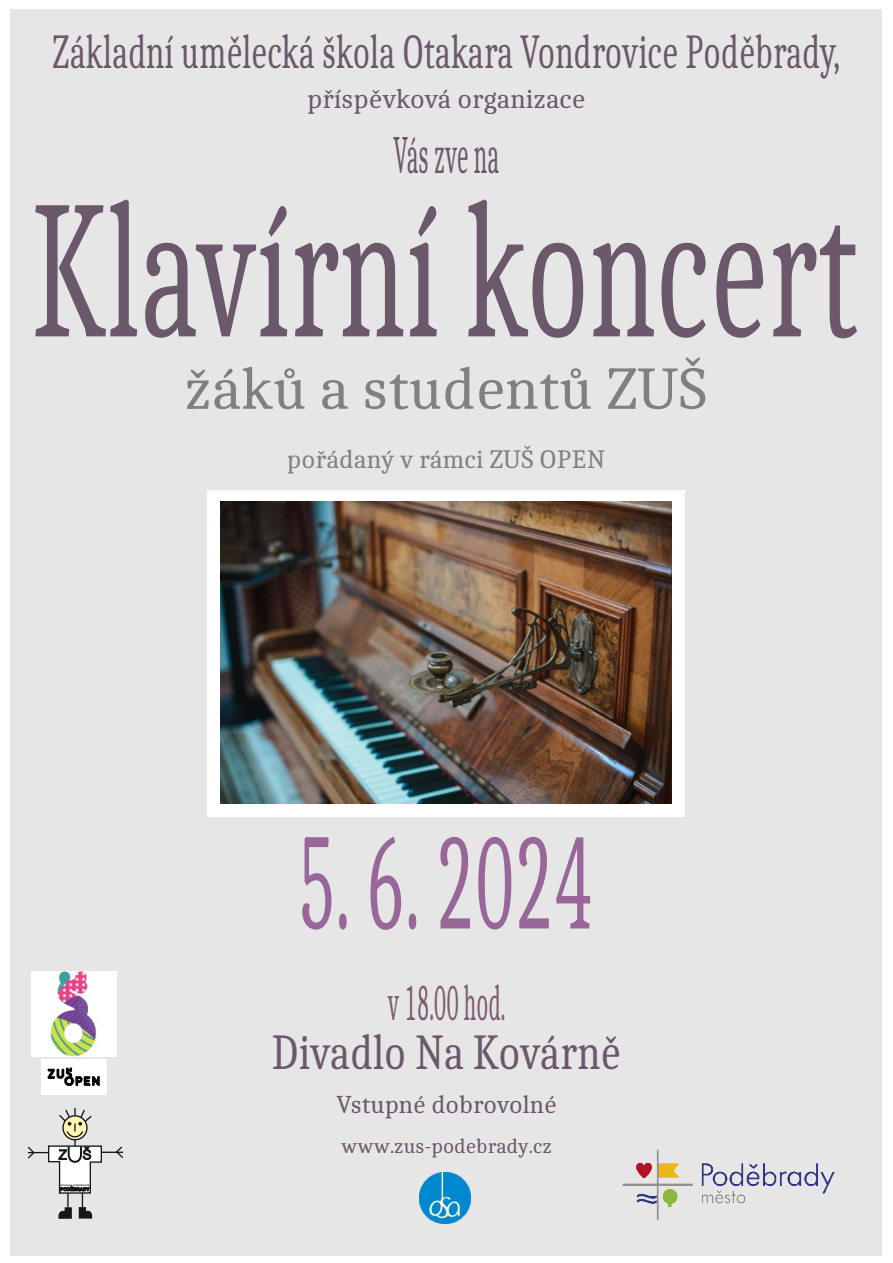
<style>
.page{position:relative;width:893px;height:1263px;background:#fff}
.page>*{position:absolute;margin:0;border:0;box-sizing:border-box;transform-origin:0 0}
.t1{font:196.5px "Caladea";color:#6b586b;scale:.61 1}
.t2{font:136.5px "Caladea";color:#969;scale:.52 1}
.t3{font:60.45px "Caladea";color:#808080}
.t4{font:54px "Caladea";color:#6b586b;scale:.45 1}
.t5{font:51.15px "Caladea";color:#7b5d6b;scale:.44 1}
.t6{font:50.4px "Caladea";color:#6b586b;scale:.83 1}
.t7{font:48.75px "Caladea";color:#6b586b;scale:.67 1}
.t8{font:27.75px "Caladea";color:#6b586b}
.t9{font:26.4px "Caladea";color:#808080}
.t10{font:25.65px "Caladea";color:#6b586b}
.t11{font:21px "Caladea";color:#6b586b}
.t12{font:700 2.1px "Arial";color:#151616;scale:1.18 1}
</style>
<div class="page">
<div style="left:11px;top:9px;width:871px;height:1247px;background:#e6e6e6"></div>
<hr style="left:102px;top:1151px;width:21px;height:2px;background:#151616">
<svg style="left:114px;top:1146px;width:10px;height:12px"></svg>
<svg style="left:27px;top:1108px;width:76px;height:111px"></svg>
<img style="left:622px;top:1149px;width:213px;height:71px">
<img style="left:419px;top:1172px;width:51px;height:51px">
<img style="left:32px;top:971px;width:85px;height:85px">
<img style="left:42px;top:1060px;width:64px;height:34px">
<div style="left:208px;top:490px;width:477px;height:326px;background:#fff"></div>
<img style="left:221px;top:501px;width:451px;height:302px">
<p class="t7" style="left:52px;top:31px;width:1178px">Základní umělecká škola Otakara Vondrovice Poděbrady,</p>
<p class="t8" style="left:307px;top:87px;width:280px">příspěvková organizace</p>
<p class="t4" style="left:394px;top:131px;width:236px">Vás zve na</p>
<h1 class="t1" style="left:32px;top:183px;width:1355px">Klavírní koncert</h1>
<p class="t3" style="left:184px;top:362px;width:525px">žáků a studentů ZUŠ</p>
<p class="t9" style="left:287px;top:448px;width:320px">pořádaný v rámci ZUŠ OPEN</p>
<h2 class="t2" style="left:296px;top:822px;width:572px">5. 6. 2024</h2>
<p class="t5" style="left:388px;top:980px;width:269px">v 18.00 hod.</p>
<p class="t6" style="left:271px;top:1029px;width:422px">Divadlo Na Kovárně</p>
<p class="t10" style="left:337px;top:1093px;width:221px">Vstupné dobrovolné</p>
<p class="t12" style="left:60px;top:1184px;width:27px">OTAKARA VONDROVICE</p>
<p class="t11" style="left:341px;top:1136px;width:212px">www.zus-podebrady.cz</p>
</div>
